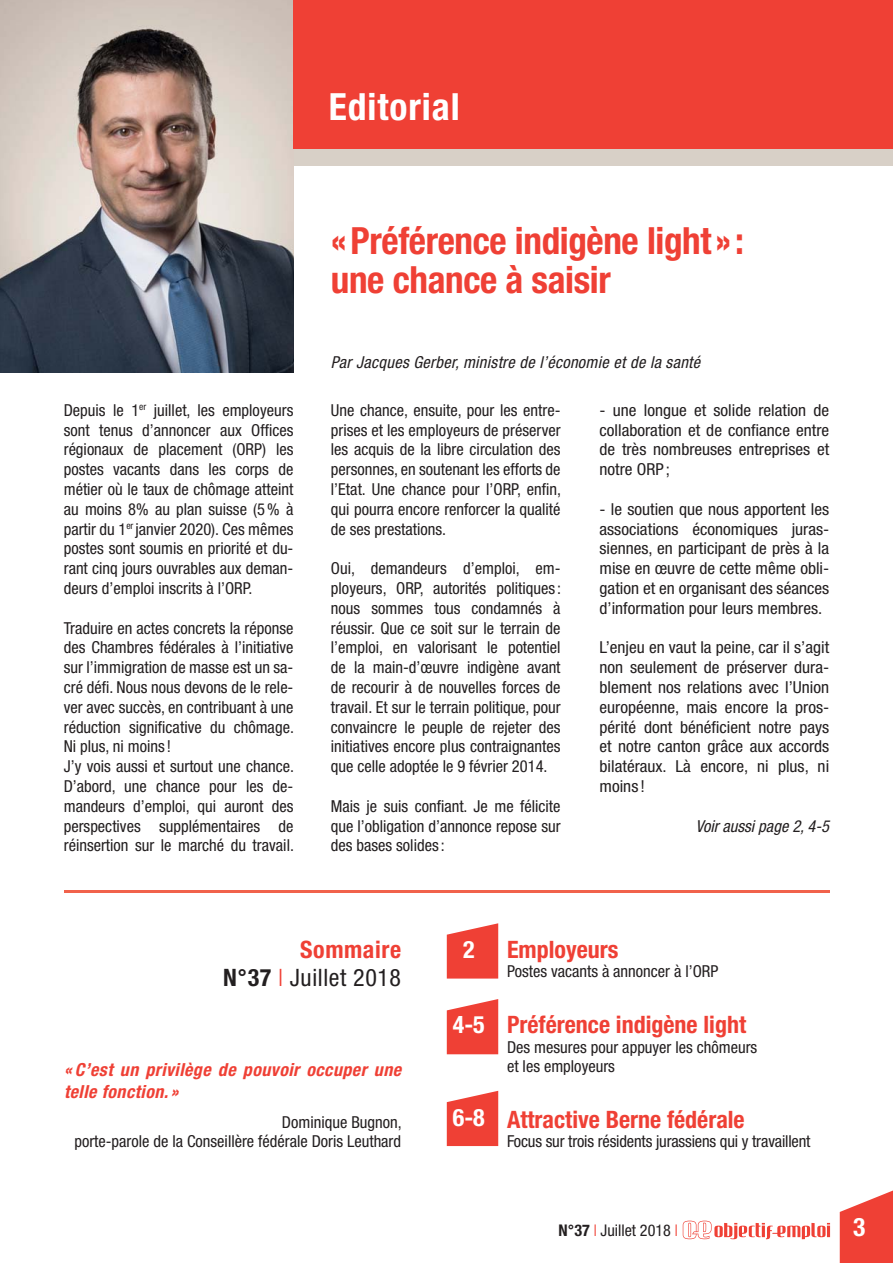
<style>
.page{position:relative;width:893px;height:1263px;background:#fff}
.page>*{position:absolute;margin:0;border:0;box-sizing:border-box;transform-origin:0 0}
.t1{font:700 condensed 37.5px/39px "Helvetica Neue LT Std";letter-spacing:-.01em;color:#ef4035}
.t2{font:700 condensed 37.5px "Helvetica Neue LT Std";letter-spacing:.025em;color:#fff}
.t3{font:700 condensed 25.5px "Helvetica Neue LT Std";color:#fff}
.t4{font:700 condensed 24px "Helvetica Neue LT Std";color:#ef4035}
.t5{font:condensed 24px/28.8px "Helvetica Neue LT Std";letter-spacing:.025em;color:#231f20;text-align:right}
.t6{font:700 condensed 24px "Helvetica Neue LT Std";color:#fff}
.t7{font:italic 700 condensed 18px/21.6px "Helvetica Neue LT Std";letter-spacing:.025em;color:#ef4035}
.t8{font:condensed 16.5px/19.8px "Helvetica Neue LT Std";color:#231f20;text-align:justify}
.t9{font:condensed 16.5px/19.8px "Helvetica Neue LT Std";color:#231f20;text-align:justify;scale:1.05 1}
.t10{font:italic condensed 16.5px "Helvetica Neue LT Std";letter-spacing:.02em;color:#231f20}
.t11{font:italic condensed 16.5px "Helvetica Neue LT Std";color:#231f20}
.t12{font:condensed 16.2px "Helvetica Neue LT Std";color:#231f20}
.s1{font-weight:700;color:#ef4035}
.s2{font-weight:700}
.s3{font-weight:300;color:#ef4035}
</style>
<div class="page">
<div style="left:0;top:149px;width:893px;height:17px;background:#d8d0c7"></div>
<img style="left:0;top:0;width:293px;height:373px">
<svg style="left:840px;top:1190px;width:53px;height:73px;background:#f15d53"></svg>
<div style="left:293px;top:0;width:600px;height:149px;background:#ef4035"></div>
<svg style="left:447px;top:923px;width:51px;height:55px;background:#f0544a"></svg>
<svg style="left:447px;top:999px;width:51px;height:55px;background:#f05349"></svg>
<svg style="left:447px;top:1091px;width:51px;height:55px;background:#f05249"></svg>
<hr style="left:64px;top:890px;width:765px;height:2px;background:#f1624b">
<svg style="left:683px;top:1221px;width:147px;height:18px"></svg>
<h1 class="t2" style="left:329px;top:94px;width:132px">Editorial</h1>
<p class="t8" style="left:64px;top:402px;width:231px">Depuis le 1<sup>er</sup> juillet, les employeurs sont tenus d’annoncer aux Offices régionaux de placement (ORP) les postes vacants dans les corps de métier où le taux de chômage atteint au moins 8% au plan suisse (5 % à partir du 1<sup>er</sup> janvier 2020). Ces mêmes postes sont soumis en priorité et du&shy;rant cinq jours ouvrables aux deman&shy;deurs d’emploi inscrits à l’ORP.</p>
<p class="t8" style="left:64px;top:620px;width:232px;text-align:left">Traduire en actes concrets la réponse des Chambres fédérales à l’initiative sur l’immigration de masse est un sa&shy;cré défi. Nous nous devons de le rele&shy;ver avec succès, en contribuant à une réduction significative du chômage.<br>Ni plus, ni moins !<br>J’y vois aussi et surtout une chance.<br>D’abord, une chance pour les de&shy;mandeurs d’emploi, qui auront des perspectives supplémentaires de réinsertion sur le marché du travail.</p>
<h1 class="t1" style="left:331px;top:226px;width:415px">« Préférence indigène light » : une chance à saisir</h1>
<p class="t10" style="left:331px;top:357px;width:371px">Par Jacques Gerber, ministre de l’économie et de la santé</p>
<p class="t8" style="left:331px;top:402px;width:232px">Une chance, ensuite, pour les entre&shy;prises et les employeurs de préserver les acquis de la libre circulation des personnes, en soutenant les efforts de l’Etat. Une chance pour l’ORP, enfin, qui pourra encore renforcer la qualité de ses prestations.</p>
<p class="t8" style="left:331px;top:560px;width:232px">Oui, demandeurs d’emploi, em&shy;ployeurs, ORP, autorités politiques : nous sommes tous condamnés à réussir. Que ce soit sur le terrain de l’emploi, en valorisant le potentiel de la main-d’œuvre indigène avant de recourir à de nouvelles forces de travail. Et sur le terrain politique, pour convaincre le peuple de rejeter des initiatives encore plus contraignantes que celle adoptée le 9 février 2014.</p>
<p class="t8" style="left:331px;top:798px;width:231px">Mais je suis confiant. Je me félicite que l’obligation d’annonce repose sur des bases solides :</p>
<p class="t9" style="left:600px;top:402px;width:220px">- une longue et solide relation de collaboration et de confiance entre de très nombreuses entreprises et notre ORP ;</p>
<p class="t9" style="left:600px;top:501px;width:220px">- le soutien que nous apportent les associations économiques juras&shy;siennes, en participant de près à la mise en œuvre de cette même obli&shy;gation et en organisant des séances d’information pour leurs membres.</p>
<p class="t9" style="left:600px;top:640px;width:220px">L’enjeu en vaut la peine, car il s’agit non seulement de préserver dura&shy;blement nos relations avec l’Union européenne, mais encore la pros&shy;périté dont bénéficient notre pays et notre canton grâce aux accords bilatéraux. Là encore, ni plus, ni moins !</p>
<p class="t11" style="left:696px;top:820px;width:135px">Voir aussi page 2, 4-5</p>
<h3 class="t5" style="left:223px;top:938px;width:179px"><span class="s1">Sommaire<br></span><span class="s2">N°37</span> <span class="s3">I</span> Juillet 2018</h3>
<p class="t7" style="left:64px;top:1061px;width:339px">« C’est un privilège de pouvoir occuper une telle fonction. »</p>
<p class="t8" style="left:74px;top:1114px;width:329px;text-align:right">Dominique Bugnon,<br>porte-parole de la Conseillère fédérale Doris Leuthard</p>
<h3 class="t6" style="left:463px;top:940px;width:13px">2</h3>
<h3 class="t6" style="left:453px;top:1015px;width:33px">4-5</h3>
<h3 class="t6" style="left:453px;top:1108px;width:33px">6-8</h3>
<h3 class="t4" style="left:507px;top:940px;width:113px">Employeurs</h3>
<p class="t8" style="left:507px;top:963px;width:213px">Postes vacants à annoncer à l’ORP</p>
<h3 class="t4" style="left:507px;top:1016px;width:240px">Préférence indigène light</h3>
<p class="t8" style="left:507px;top:1039px;width:252px">Des mesures pour appuyer les chômeurs et les employeurs</p>
<h3 class="t4" style="left:507px;top:1111px;width:239px">Attractive Berne fédérale</h3>
<p class="t8" style="left:507px;top:1133px;width:305px">Focus sur trois résidents jurassiens qui y travaillent</p>
<p class="t12" style="left:559px;top:1224px;width:121px"><span class="s2">N°37</span> <span class="s3">I</span> Juillet 2018 <span class="s3">I</span></p>
<h2 class="t3" style="left:853px;top:1218px;width:14px">3</h2>
</div>
